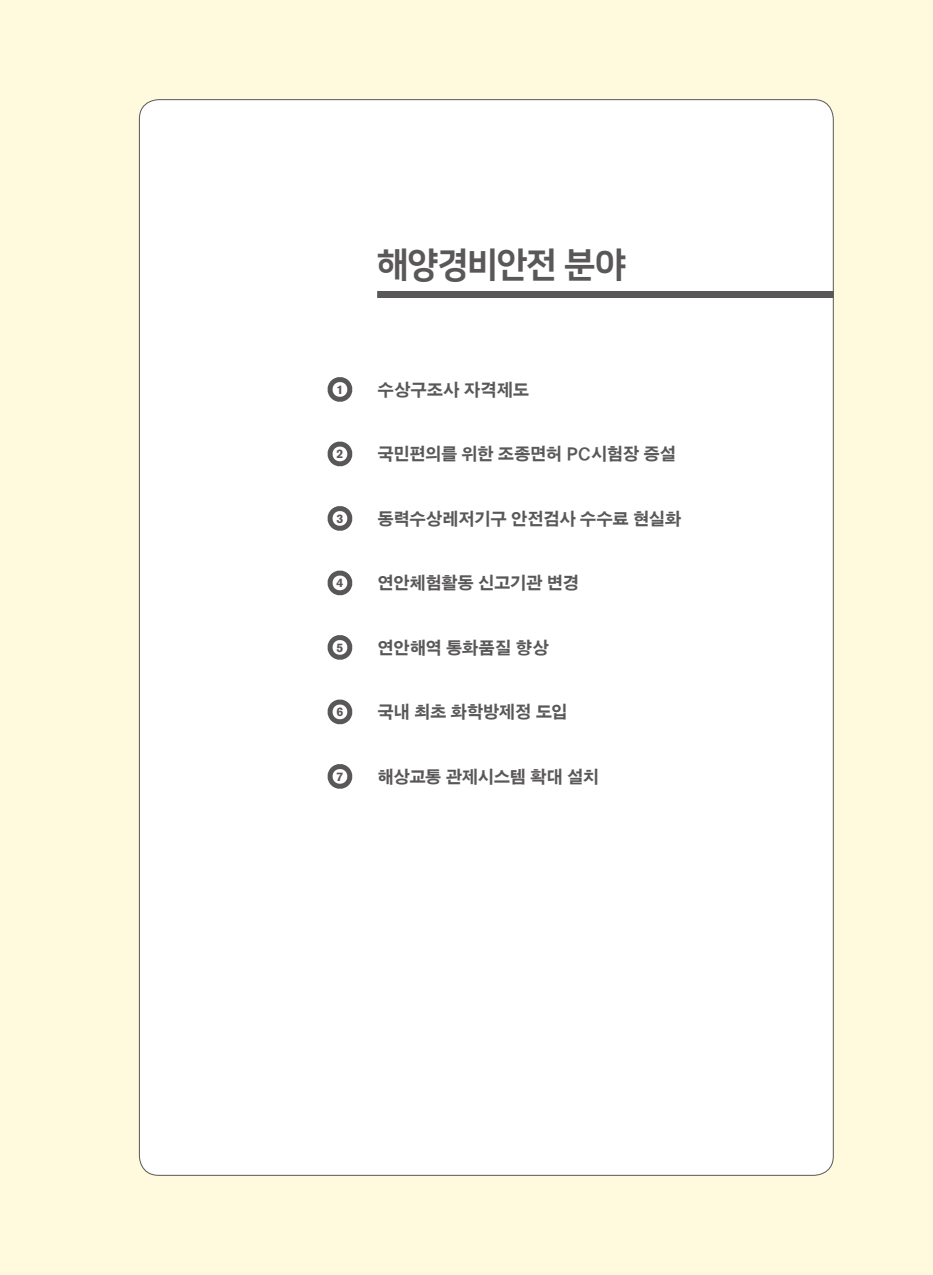
<style>
.page{position:relative;width:933px;height:1275px;background:#fff9dd}
.page>*{position:absolute;margin:0;border:0;box-sizing:border-box;transform-origin:0 0}
.t1{font:35px "Nanum Square OTFEB";letter-spacing:-.035em;color:#595757}
.t2{font:17.5px "SM3 K Gothic";letter-spacing:-.065em;color:#595757}
.t3{font:17.5px "SM3 K Gothic";letter-spacing:-.04em;color:#595757}
.t4{font:17.5px "SM3 K Gothic";letter-spacing:-.045em;color:#595757}
.t5{font:700 12.25px "Akzidenz Grotesk BQ";color:#595757}
</style>
<div class="page">
<div style="left:139px;top:100px;width:694px;height:1075px;background:#fff;border-radius:19px"></div>
<div style="left:377px;top:291px;width:456px;height:7px;background:#595757"></div>
<svg style="left:327px;top:377px;width:26px;height:25px"></svg>
<svg style="left:327px;top:441px;width:26px;height:26px"></svg>
<svg style="left:327px;top:506px;width:26px;height:25px"></svg>
<svg style="left:327px;top:570px;width:26px;height:26px"></svg>
<svg style="left:327px;top:635px;width:26px;height:25px"></svg>
<svg style="left:327px;top:699px;width:26px;height:26px"></svg>
<svg style="left:327px;top:764px;width:26px;height:25px"></svg>
<h1 class="t1" style="left:377px;top:246px;width:250px">해양경비안전 분야</h1>
<p class="t5" style="left:336px;top:382px;width:8px">1</p>
<p class="t4" style="left:377px;top:380px;width:154px">수상구조사 자격제도</p>
<p class="t5" style="left:336px;top:447px;width:8px">2</p>
<p class="t2" style="left:377px;top:445px;width:301px">국민편의를 위한 조종면허 PC시험장 증설</p>
<p class="t5" style="left:336px;top:511px;width:8px">3</p>
<p class="t2" style="left:377px;top:509px;width:306px">동력수상레저기구 안전검사 수수료 현실화</p>
<p class="t5" style="left:336px;top:576px;width:8px">4</p>
<p class="t2" style="left:377px;top:574px;width:204px">연안체험활동 신고기관 변경</p>
<p class="t5" style="left:336px;top:640px;width:8px">5</p>
<p class="t3" style="left:377px;top:638px;width:173px">연안해역 통화품질 향상</p>
<p class="t5" style="left:336px;top:705px;width:8px">6</p>
<p class="t2" style="left:377px;top:703px;width:192px">국내 최초 화학방제정 도입</p>
<p class="t5" style="left:336px;top:769px;width:8px">7</p>
<p class="t2" style="left:377px;top:767px;width:224px">해상교통 관제시스템 확대 설치</p>
</div>
